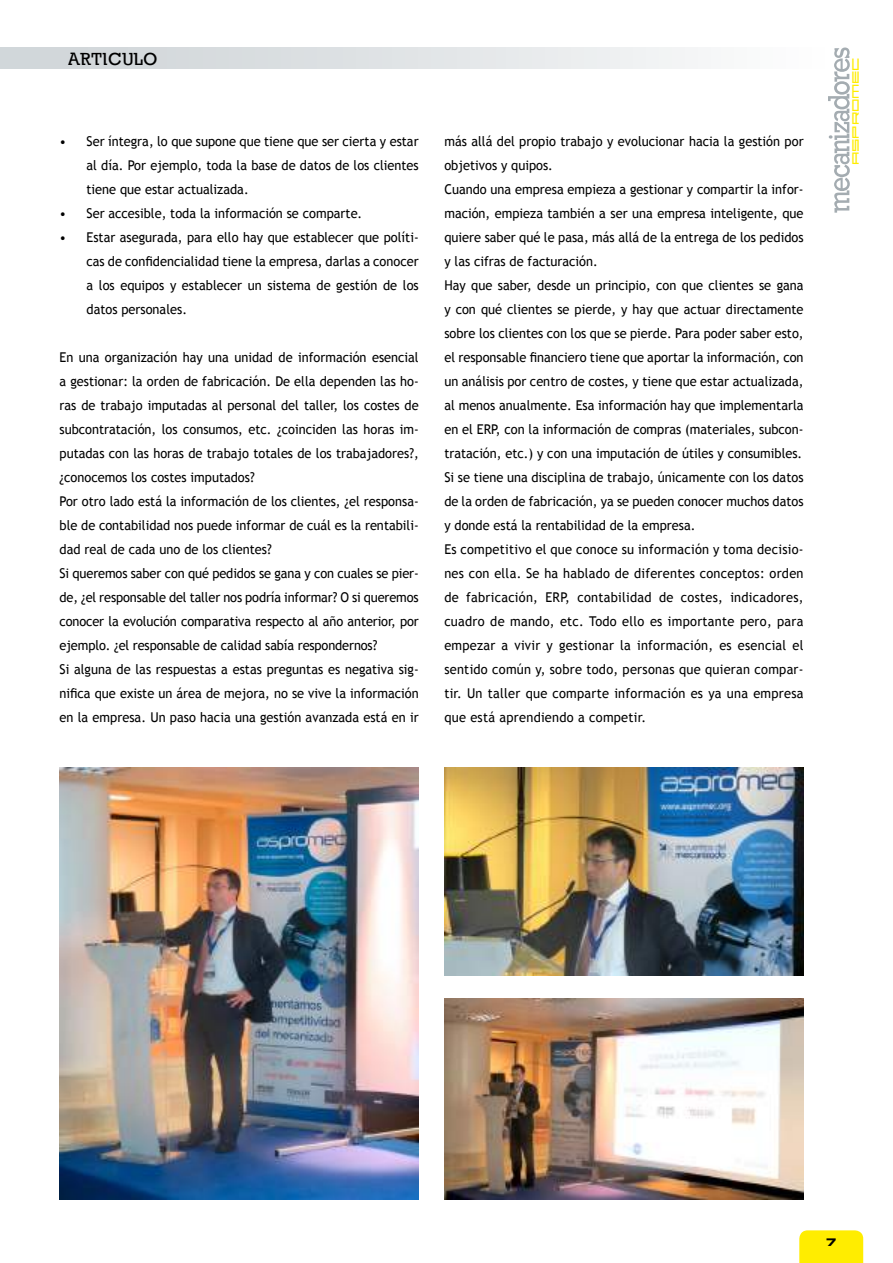
<style>
.page{position:relative;width:893px;height:1263px;background:#fff}
.page>*{position:absolute;margin:0;border:0;box-sizing:border-box;transform-origin:0 0}
.t1{font:18px "Providence";letter-spacing:.02em;color:#000}
.t2{font:13.5px/24px "Trebuchet MS";color:#000;text-align:justify;scale:.95 1}
.t3{font:10.5px "Eurostile LT Std Bold Ex 2";color:#000;scale:1.05 1}
.t4{font:5.1px "Abstract";letter-spacing:-.025em;color:#ffed00;scale:.94 1}
</style>
<div class="page">
<div style="left:799px;top:1230px;width:64px;height:33px;background:#ffed00"></div>
<div style="left:0;top:48px;width:831px;height:21px;background:linear-gradient(to right,#ccd1d5,#fbfbfc)"></div>
<svg style="left:828px;top:48px;width:22px;height:165px"></svg>
<img style="left:60px;top:767px;width:359px;height:432px">
<img style="left:444px;top:767px;width:360px;height:209px">
<img style="left:444px;top:998px;width:360px;height:201px">
<h1 class="t1" style="left:67px;top:51px;width:92px">ARTICULO</h1>
<p class="t2" style="left:87px;top:129px;width:351px;text-indent:-27px">• Ser íntegra, lo que supone que tiene que ser cierta y estar al día. Por ejemplo, toda la base de datos de los clientes tiene que estar actualizada.</p>
<p class="t2" style="left:60px;top:201px;width:320px">• Ser accesible, toda la información se comparte.</p>
<p class="t2" style="left:87px;top:225px;width:351px;text-indent:-27px">• Estar asegurada, para ello hay que establecer que políti&shy;cas de confidencialidad tiene la empresa, darlas a conocer a los equipos y establecer un sistema de gestión de los datos personales.</p>
<p class="t2" style="left:60px;top:345px;width:380px;text-align:left">En una organización hay una unidad de información esencial a gestionar: la orden de fabricación. De ella dependen las ho&shy;ras de trabajo imputadas al personal del taller, los costes de subcontratación, los consumos, etc. ¿coinciden las horas im&shy;putadas con las horas de trabajo totales de los trabajadores?, ¿conocemos los costes imputados?<br>Por otro lado está la información de los clientes, ¿el responsa&shy;ble de contabilidad nos puede informar de cuál es la rentabili&shy;dad real de cada uno de los clientes?<br>Si queremos saber con qué pedidos se gana y con cuales se pier&shy;de, ¿el responsable del taller nos podría informar? O si queremos conocer la evolución comparativa respecto al año anterior, por ejemplo. ¿el responsable de calidad sabía respondernos?<br>Si alguna de las respuestas a estas preguntas es negativa sig&shy;nifica que existe un área de mejora, no se vive la información en la empresa. Un paso hacia una gestión avanzada está en ir</p>
<p class="t2" style="left:444px;top:129px;width:380px;text-align:left">más allá del propio trabajo y evolucionar hacia la gestión por objetivos y quipos.<br>Cuando una empresa empieza a gestionar y compartir la infor&shy;mación, empieza también a ser una empresa inteligente, que quiere saber qué le pasa, más allá de la entrega de los pedidos y las cifras de facturación.<br>Hay que saber, desde un principio, con que clientes se gana y con qué clientes se pierde, y hay que actuar directamente sobre los clientes con los que se pierde. Para poder saber esto, el responsable financiero tiene que aportar la información, con un análisis por centro de costes, y tiene que estar actualizada, al menos anualmente. Esa información hay que implementarla en el ERP, con la información de compras (materiales, subcon&shy;tratación, etc.) y con una imputación de útiles y consumibles.<br>Si se tiene una disciplina de trabajo, únicamente con los datos de la orden de fabricación, ya se pueden conocer muchos datos y donde está la rentabilidad de la empresa.<br>Es competitivo el que conoce su información y toma decisio&shy;nes con ella. Se ha hablado de diferentes conceptos: orden de fabricación, ERP, contabilidad de costes, indicadores, cuadro de mando, etc. Todo ello es importante pero, para empezar a vivir y gestionar la información, es esencial el sentido común y, sobre todo, personas que quieran compar&shy;tir. Un taller que comparte información es ya una empresa que está aprendiendo a competir.</p>
<p class="t4" style="left:854px;top:164px;width:116px;rotate:-90deg">aspromec</p>
<p class="t3" style="left:826px;top:1234px;width:12px">7</p>
</div>
